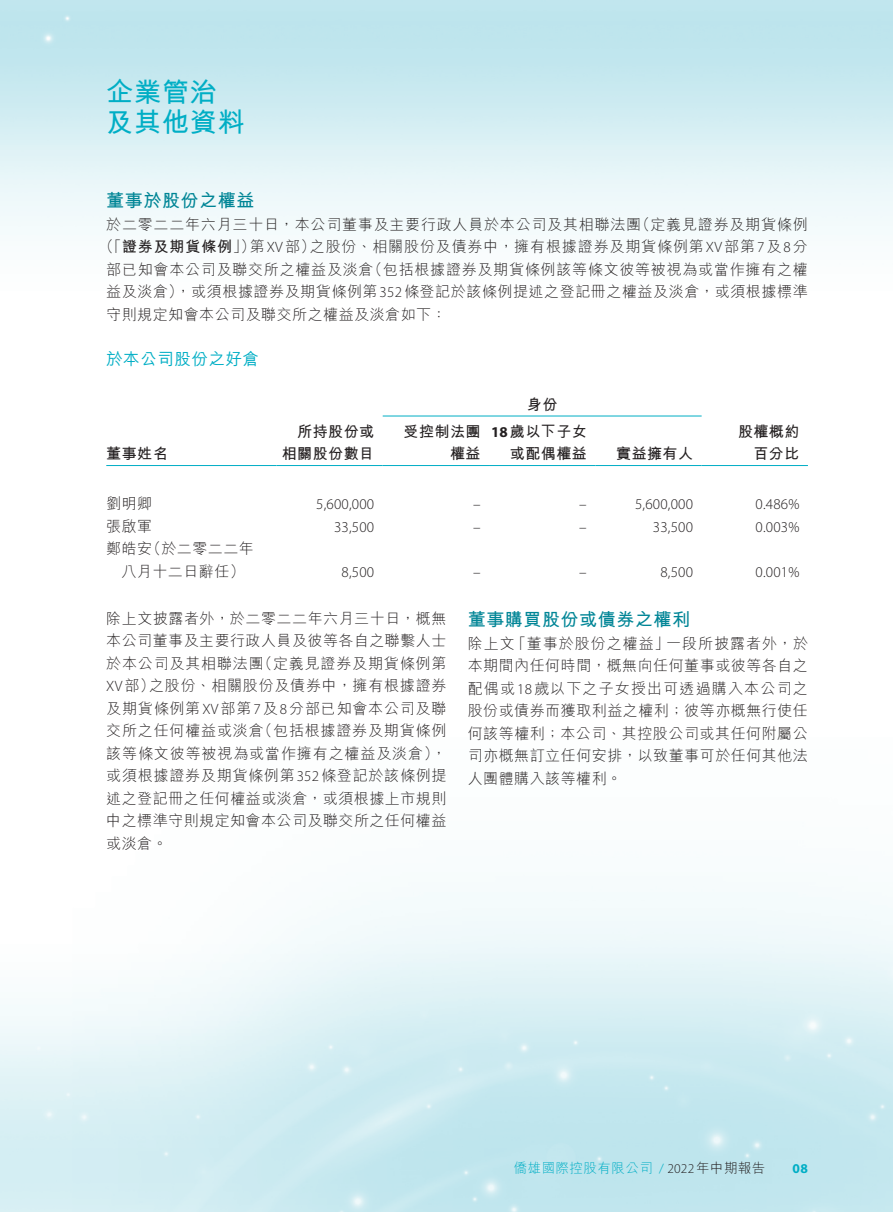
<style>
.page{position:relative;width:893px;height:1212px;background:#fff}
.page>*{position:absolute;margin:0;border:0;box-sizing:border-box;transform-origin:0 0}
.t1{font:700 27px "M Hei HK";letter-spacing:.03em;color:#00aec5}
._01_H1{font:700 18px "M Hei HK";letter-spacing:.03em;color:#008596}
._02_H2{font:500 16.5px "M Hei HK";letter-spacing:.03em;color:#00aec5}
._00_txt{font:300 15px/22.5px "M Hei HK";letter-spacing:.05em;color:#231f20}
._50_Table_txt{font:300 15px "Myriad Pro";letter-spacing:.015em;color:#231f20}
._50_Table_txt-2{font:700 15px "M Hei HK";letter-spacing:.03em;color:#231f20}
._50_Table_txt-3{font:300 15px "M Hei HK";letter-spacing:.035em;color:#231f20}
._00_txt-2{font:700 15px "M Hei HK";letter-spacing:.055em;color:#231f20}
._00_txt-3{font:300 15px "Myriad Pro";color:#231f20}
.t2{font:300 13.5px "M Hei HK";letter-spacing:.035em;color:#231f20}
.t3{font:300 13.5px "M Hei HK";letter-spacing:.035em;color:#00aec5}
.t4{font:700 13.5px "Myriad Pro";color:#00aec5}
.s1{font-family:"Myriad Pro"}
.s2{font-weight:300}
.s3{font-family:"M Hei HK"}
.s4{font-family:"Myriad Pro";color:#00aec5}
</style>
<div class="page">
<hr style="left:383px;top:416px;width:319px;height:1px;background:#00aec5">
<hr style="left:106px;top:465px;width:170px;height:1px;background:#00aec5">
<hr style="left:276px;top:465px;width:107px;height:1px;background:#00aec5">
<hr style="left:383px;top:465px;width:106px;height:1px;background:#00aec5">
<hr style="left:489px;top:465px;width:106px;height:1px;background:#00aec5">
<hr style="left:595px;top:465px;width:107px;height:1px;background:#00aec5">
<hr style="left:702px;top:465px;width:106px;height:1px;background:#00aec5">
<p class="t1" style="left:106px;top:72px;width:112px">企業管治</p>
<p class="t1" style="left:106px;top:102px;width:140px">及其他資料</p>
<p class="_01_H1" style="left:106px;top:188px;width:150px">董事於股份之權益</p>
<p class="_00_txt" style="left:635px;top:213px;width:174px">（定義見證券及期貨條例</p>
<p class="_00_txt" style="left:310px;top:213px;width:500px;text-indent:-204px">於二零二二年六月三十日，本公司董事及主要行政人員於本公司及其相聯法團<br>之股份、相關股份及債券中，擁有根據證券及期貨條例第<span class="s1">XV</span>部第<span class="s1">7</span>及<span class="s1">8</span>分</p>
<p class="_00_txt-2" style="left:99px;top:236px;width:158px"><span class="s2">（「</span>證券及期貨條例<span class="s2">」）</span></p>
<p class="_00_txt" style="left:250px;top:235px;width:67px">第<span class="s1">XV</span>部）</p>
<p class="_00_txt" style="left:367px;top:258px;width:442px">（包括根據證券及期貨條例該等條文彼等被視為或當作擁有之權</p>
<p class="_00_txt" style="left:106px;top:258px;width:703px">部已知會本公司及聯交所之權益及淡倉<br>益及淡倉，）或須根據證券及期貨條例第<span class="s1">352</span>條登記於該條例提述之登記冊之權益及淡倉，或須根據標準守則規定知會本公司及聯交所之權益及淡倉如下：</p>
<p class="_02_H2" style="left:106px;top:347px;width:154px">於本公司股份之好倉</p>
<p class="_50_Table_txt-2" style="left:106px;top:443px;width:63px">董事姓名</p>
<p class="_50_Table_txt-3" style="left:106px;top:496px;width:47px">劉明卿</p>
<p class="_50_Table_txt-3" style="left:106px;top:518px;width:47px">張啟軍</p>
<p class="_50_Table_txt-3" style="left:146px;top:541px;width:109px">（於二零二二年</p>
<p class="_50_Table_txt-3" style="left:106px;top:541px;width:47px">鄭皓安</p>
<p class="_50_Table_txt-2" style="left:297px;top:421px;width:78px">所持股份或</p>
<p class="_50_Table_txt-2" style="left:282px;top:443px;width:94px">相關股份數目</p>
<p class="_50_Table_txt" style="left:316px;top:495px;width:60px">5,600,000</p>
<p class="_50_Table_txt" style="left:334px;top:517px;width:42px">33,500</p>
<p class="_50_Table_txt-2" style="left:527px;top:393px;width:32px">身份</p>
<p class="_50_Table_txt-2" style="left:404px;top:421px;width:78px">受控制法團</p>
<p class="_50_Table_txt-2" style="left:450px;top:443px;width:32px">權益</p>
<p class="_50_Table_txt-2" style="left:491px;top:421px;width:97px"><span class="s1">18</span>歲以下子女</p>
<p class="_50_Table_txt-2" style="left:510px;top:443px;width:78px">或配偶權益</p>
<p class="_50_Table_txt-2" style="left:616px;top:443px;width:78px">實益擁有人</p>
<p class="_50_Table_txt" style="left:473px;top:495px;width:9px">–</p>
<p class="_50_Table_txt" style="left:579px;top:495px;width:9px">–</p>
<p class="_50_Table_txt" style="left:635px;top:495px;width:60px">5,600,000</p>
<p class="_50_Table_txt" style="left:473px;top:517px;width:9px">–</p>
<p class="_50_Table_txt" style="left:579px;top:517px;width:9px">–</p>
<p class="_50_Table_txt" style="left:653px;top:517px;width:42px">33,500</p>
<p class="_50_Table_txt-2" style="left:738px;top:421px;width:63px">股權概約</p>
<p class="_50_Table_txt-2" style="left:753px;top:443px;width:47px">百分比</p>
<p class="_50_Table_txt" style="left:755px;top:495px;width:45px">0.486%</p>
<p class="_50_Table_txt" style="left:755px;top:517px;width:45px">0.003%</p>
<p class="_50_Table_txt-3" style="left:121px;top:563px;width:125px">八月十二日辭任(</p>
<p class="_00_txt" style="left:106px;top:607px;width:342px;text-align:right">除上文披露者外，於二零二二年六月三十日，概無本公司董事及主要行政人員及彼等各自之聯繫人士（定義見證券及期貨條例第</p>
<p class="_50_Table_txt" style="left:341px;top:562px;width:34px">8,500</p>
<p class="_00_txt" style="left:149px;top:652px;width:299px;text-indent:-43px">於本公司及其相聯法團<br>之股份、相關股份及債券中，擁有根據證券</p>
<p class="_00_txt-3" style="left:106px;top:677px;width:50px">XV<span class="s3">部）</span></p>
<p class="_00_txt" style="left:106px;top:697px;width:342px">及期貨條例第<span class="s1">XV</span>部第<span class="s1">7</span>及<span class="s1">8</span>分部已知會本公司及聯</p>
<p class="_00_txt" style="left:258px;top:719px;width:190px">（包括根據證券及期貨條例</p>
<p class="_00_txt" style="left:106px;top:719px;width:342px">交所之任何權益或淡倉<br>該等條文彼等被視為或當作擁有之權益及淡倉，(或須根據證券及期貨條例第<span class="s1">352</span>條登記於該條例提述之登記冊之任何權益或淡倉，或須根據上市規則中之標準守則規定知會本公司及聯交所之任何權益或淡倉。</p>
<p class="_50_Table_txt" style="left:473px;top:562px;width:9px">–</p>
<p class="_50_Table_txt" style="left:579px;top:562px;width:9px">–</p>
<p class="_50_Table_txt" style="left:660px;top:562px;width:34px">8,500</p>
<p class="_50_Table_txt" style="left:755px;top:562px;width:45px">0.001%</p>
<p class="_01_H1" style="left:468px;top:607px;width:224px">董事購買股份或債券之權利</p>
<p class="_00_txt" style="left:666px;top:632px;width:143px">一段所披露者外，於</p>
<p class="_00_txt" style="left:511px;top:632px;width:160px">「董事於股份之權益」</p>
<p class="_00_txt" style="left:468px;top:632px;width:342px">除上文<br>本期間內任何時間，概無向任何董事或彼等各自之配偶或<span class="s1">18</span>歲以下之子女授出可透過購入本公司之股份或債券而獲取利益之權利；彼等亦概無行使任何該等權利；本公司、其控股公司或其任何附屬公司亦概無訂立任何安排，以致董事可於任何其他法人團體購入該等權利。</p>
<p class="t3" style="left:514px;top:1161px;width:141px">僑雄國際控股有限公司</p>
<p class="t2" style="left:659px;top:1161px;width:108px"><span class="s4">/</span> <span class="s1">2022</span>年中期報告</p>
<p class="t4" style="left:793px;top:1159px;width:17px">08</p>
</div>
